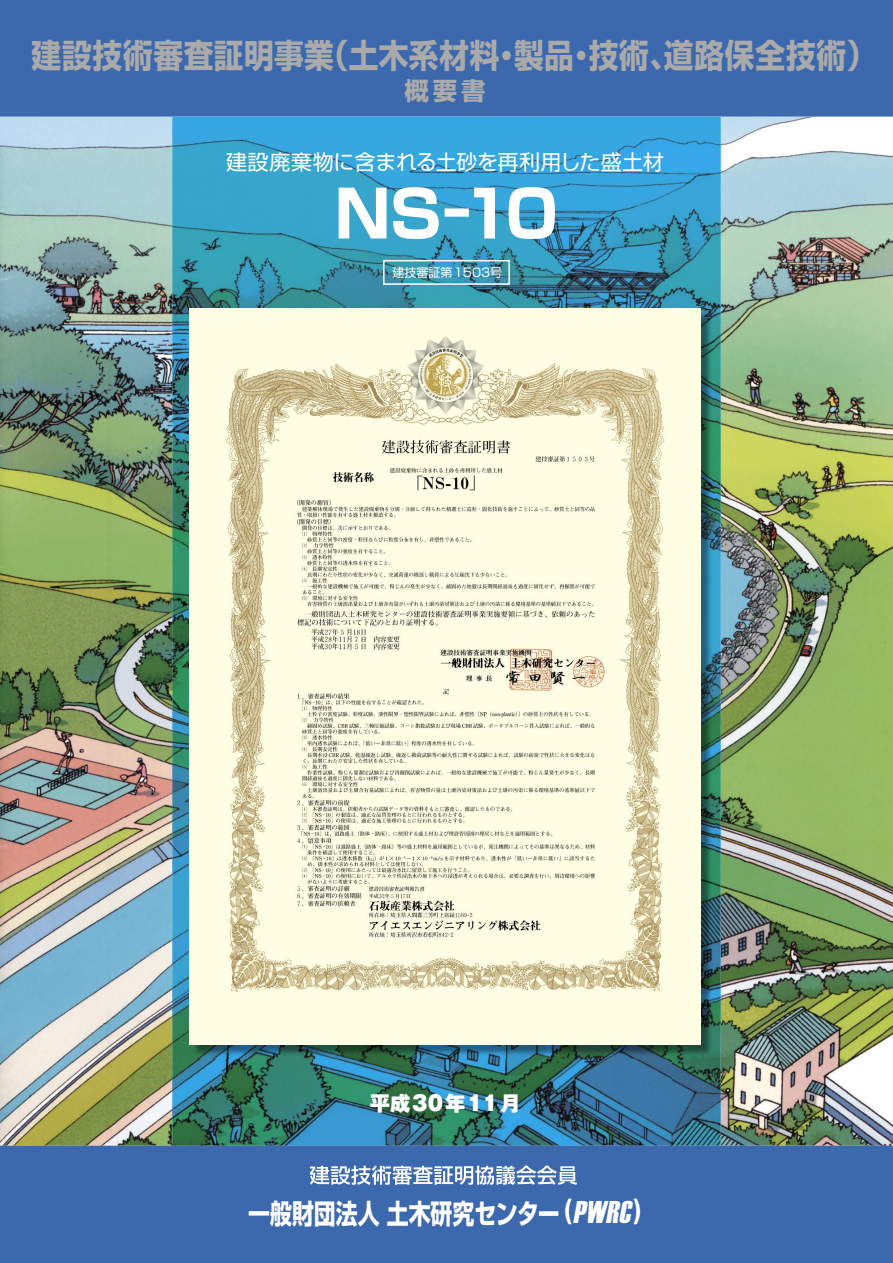
<style>
.page{position:relative;width:893px;height:1263px;background:#fff}
.page>*{position:absolute;margin:0;border:0;box-sizing:border-box;transform-origin:0 0}
.t1{font:64.5px "Shin Go Pro Bold 90 pv RKSJ H";color:#fff}
.t2{font:33px "Shin Go Pro Bold 90 pv RKSJ H";letter-spacing:.025em;color:#aaa;scale:.9 1}
.t3{font:italic 31.5px "Haettenschweiler";color:#fff}
.t4{font:800 condensed 28.5px "Helvetica Neue LT Pro";color:#fff;scale:.84 1}
.t5{font:27.3px "Shin Go Pro Bold 90 pv RKSJ H";letter-spacing:-.005em;color:#fff;scale:.8 1}
.t6{font:24.3px "Shin Go Pro Bold 90 pv RKSJ H";color:#aaa}
.t7{font:21px "Shin Go Pro Regular 90 pv RKSJ H";letter-spacing:-.005em;color:#fff}
.t8{font:20.25px "Gothic MB101 Pro Ultra 90 pv RKSJ H";letter-spacing:.1em;color:#fff}
.t9{font:12px "Shin Go Pro Regular 90 pv RKSJ H";color:#fff}
</style>
<div class="page">
<img style="left:0;top:0;width:893px;height:1263px">
<div style="left:383px;top:260px;width:127px;height:25px;border:2px solid #fff"></div>
<img style="left:190px;top:309px;width:510px;height:735px">
<svg style="left:310px;top:1165px;width:267px;height:20px"></svg>
<p class="t2" style="left:32px;top:29px;width:940px">建設技術審査証明事業（土木系材料・製品・技術、道路保全技術）</p>
<p class="t6" style="left:404px;top:72px;width:82px">概要書</p>
<p class="t7" style="left:226px;top:145px;width:440px">建設廃棄物に含まれる土砂を再利用した盛土材</p>
<p class="t1" style="left:334px;top:163px;width:225px">NS－10</p>
<p class="t9" style="left:392px;top:262px;width:111px">建技審証第1503号</p>
<p class="t8" style="left:370px;top:1086px;width:152px">平成30年11月</p>
<p class="t5" style="left:248px;top:1191px;width:406px">一般財団法人 土木研究センター <sup>(</sup></p>
<p class="t4" style="left:634px;top:1192px;width:10px">)</p>
<p class="t3" style="left:573px;top:1191px;width:66px">PWRC</p>
</div>
